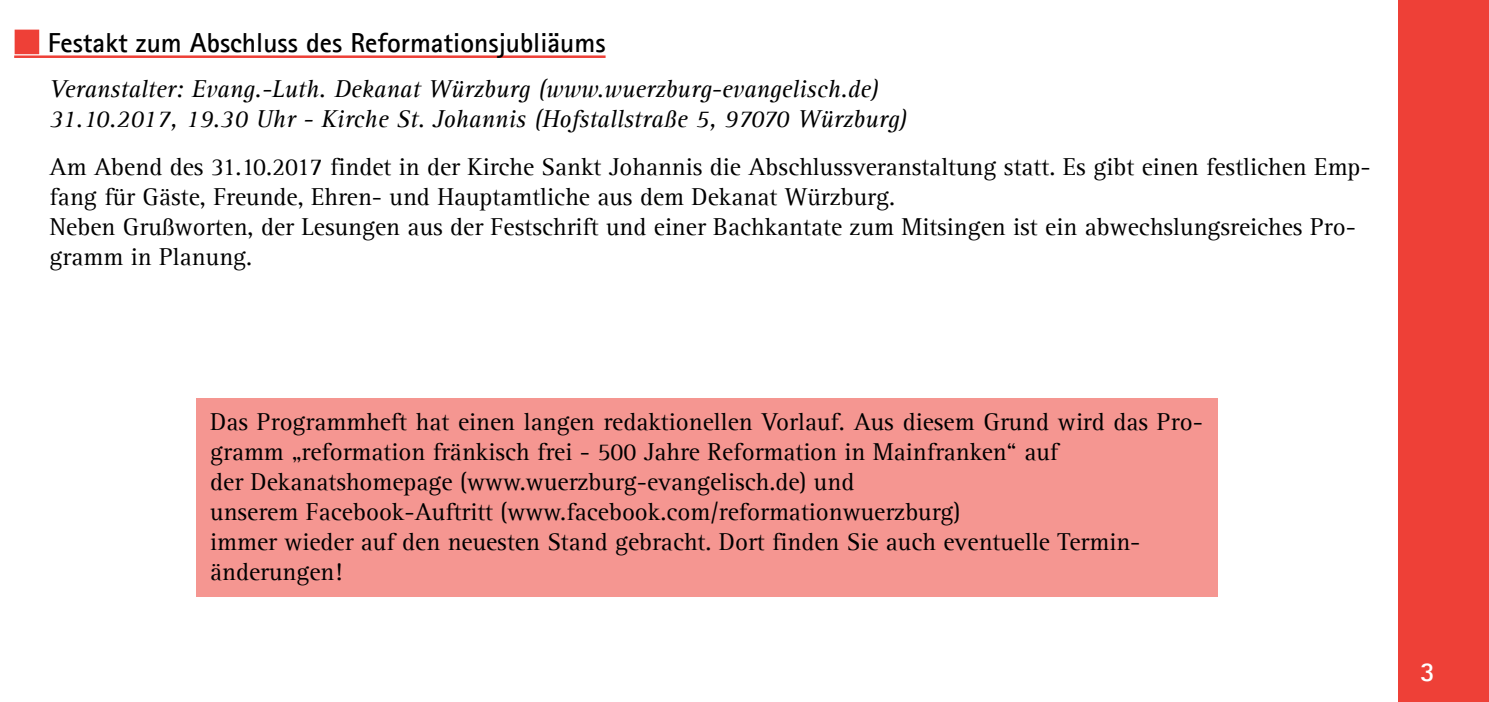
<style>
.page{position:relative;width:1489px;height:702px;background:#fff}
.page>*{position:absolute;margin:0;border:0;box-sizing:border-box;transform-origin:0 0}
.t1{font:700 27.5px "Agfa Rotis Sans Serif";color:#000}
.t2{font:700 27.5px "Agfa Rotis Sans Serif";color:#fff}
.t3{font:25px/30px "Agfa Rotis Serif";color:#000}
.t4{font:italic 25px/30px "Agfa Rotis Serif";color:#000}
.s1{font-family:"Arial";font-weight:900;font-size:42.5px;color:#ee4037}
</style>
<div class="page">
<div style="left:1398px;top:0;width:90px;height:702px;background:#ee4037"></div>
<div style="left:196px;top:398px;width:1020px;height:198px;background:#f59691"></div>
<hr style="left:14px;top:55px;width:591px;height:3px;background:#ee4037">
<div style="left:15px;top:30px;width:24px;height:24px;border:5px solid #ee4037"></div>
<p class="t1" style="left:14px;top:25px;width:593px"><span class="s1">■</span> Festakt zum Abschluss des Reformationsjubliäums</p>
<p class="t4" style="left:50px;top:74px;width:859px">Veranstalter: Evang.-Luth. Dekanat Würzburg (www.wuerzburg-evangelisch.de)<br>31.10.2017, 19.30 Uhr - Kirche St. Johannis (Hofstallstraße 5, 97070 Würzburg)</p>
<p class="t3" style="left:50px;top:152px;width:1322px">Am Abend des 31.10.2017 findet in der Kirche Sankt Johannis die Abschlussveranstaltung statt. Es gibt einen festlichen Emp&shy;fang für Gäste, Freunde, Ehren- und Hauptamtliche aus dem Dekanat Würzburg.<br>Neben Grußworten, der Lesungen aus der Festschrift und einer Bachkantate zum Mitsingen ist ein abwechslungsreiches Pro&shy;gramm in Planung.</p>
<p class="t3" style="left:210px;top:407px;width:994px">Das Programmheft hat einen langen redaktionellen Vorlauf. Aus diesem Grund wird das Pro&shy;gramm „reformation fränkisch frei - 500 Jahre Reformation in Mainfranken“ auf<br>der Dekanatshomepage (www.wuerzburg-evangelisch.de) und<br>unserem Facebook-Auftritt (www.facebook.com/reformationwuerzburg)<br>immer wieder auf den neuesten Stand gebracht. Dort finden Sie auch eventuelle Termin&shy;änderungen!</p>
<p class="t2" style="left:1419px;top:654px;width:16px">3</p>
</div>
